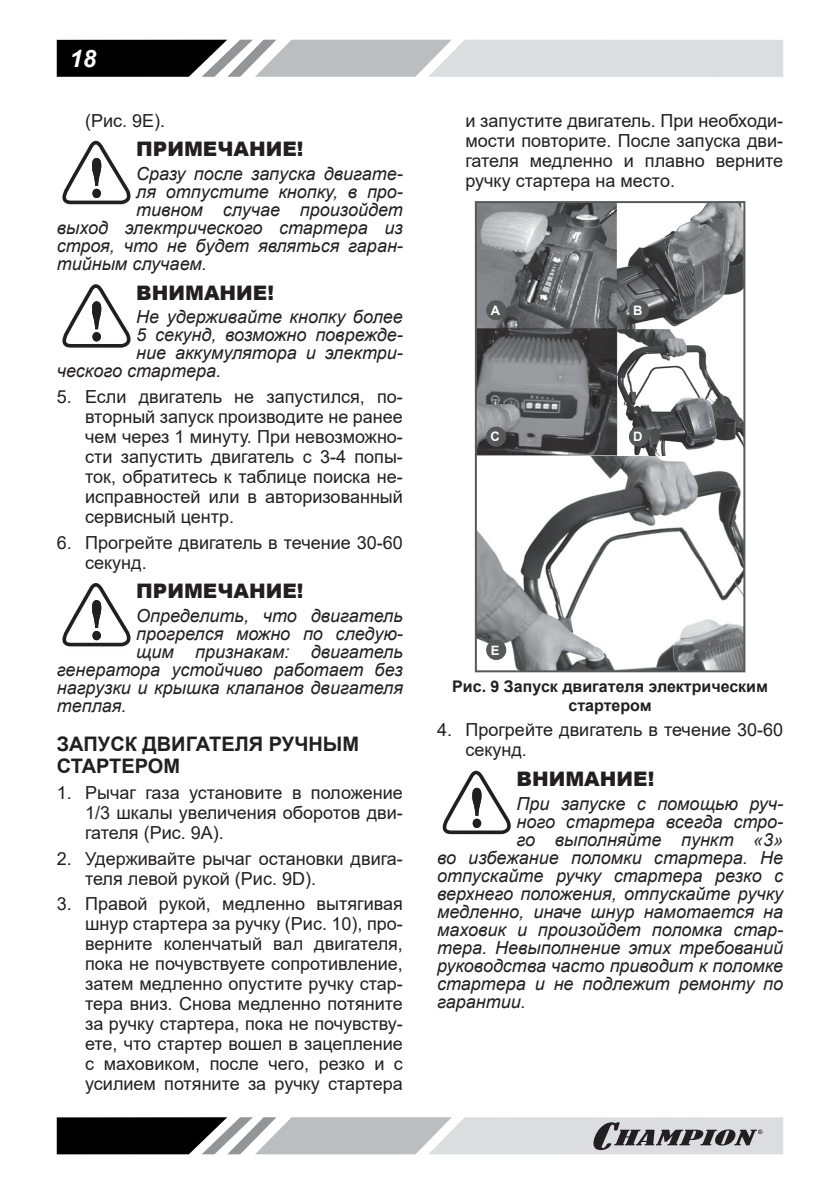
<style>
.page{position:relative;width:840px;height:1191px;background:#fff}
.page>*{position:absolute;margin:0;border:0;box-sizing:border-box;transform-origin:0 0}
.t1{font:italic 700 24px "Arial";color:#fff}
.ВНИМАНИЕ{font:900 20px "Arial";color:#231f20}
.Заголовок2{font:700 20px/22px "Arial";color:#231f20}
.Текст_список{font:18px/20px "Arial";color:#231f20;text-align:justify}
.ВНИМАНИЕ_ТЕКСТ{font:italic 18px "Arial";color:#231f20}
.РИСУНОК{font:700 16px/19.2px "Arial";color:#231f20;text-align:center}
.Заголовок_1{font:700 13px "Arial";color:#fff}
</style>
<div class="page">
<svg style="left:57px;top:40px;width:725px;height:37px;background:#a7a8a9"></svg>
<svg style="left:57px;top:1117px;width:725px;height:37px;background:#9c9c9e"></svg>
<svg style="left:62px;top:141px;width:69px;height:63px"></svg>
<svg style="left:62px;top:284px;width:69px;height:63px"></svg>
<svg style="left:62px;top:583px;width:69px;height:63px"></svg>
<img style="left:477px;top:204px;width:265px;height:465px">
<div style="left:474px;top:201px;width:271px;height:471px;border:2px solid #57585a"></div>
<div style="left:486px;top:300px;width:20px;height:20px;background:#57585a;border-radius:50%"></div>
<div style="left:486px;top:427px;width:20px;height:20px;background:#57585a;border-radius:50%"></div>
<div style="left:486px;top:640px;width:20px;height:20px;background:#57585a;border-radius:50%"></div>
<div style="left:628px;top:300px;width:20px;height:20px;background:#57585a;border-radius:50%"></div>
<div style="left:628px;top:427px;width:20px;height:20px;background:#57585a;border-radius:50%"></div>
<svg style="left:442px;top:770px;width:69px;height:64px"></svg>
<h1 class="t1" style="left:70px;top:42px;width:28px">18</h1>
<p class="Текст_список" style="left:85px;top:110px;width:82px">(Рис. 9E).</p>
<p class="ВНИМАНИЕ" style="left:136px;top:135px;width:169px">ПРИМЕЧАНИЕ!</p>
<p class="ВНИМАНИЕ_ТЕКСТ" style="left:136px;top:162px;width:268px">Сразу после запуска двигате-</p>
<p class="ВНИМАНИЕ_ТЕКСТ" style="left:136px;top:180px;width:268px">ля отпустите кнопку, в про-</p>
<p class="ВНИМАНИЕ_ТЕКСТ" style="left:136px;top:198px;width:268px">тивном случае произойдет</p>
<p class="ВНИМАНИЕ_ТЕКСТ" style="left:57px;top:216px;width:347px">выход электрического стартера из</p>
<p class="ВНИМАНИЕ_ТЕКСТ" style="left:57px;top:234px;width:347px">строя, что не будет являться гаран-</p>
<p class="ВНИМАНИЕ_ТЕКСТ" style="left:57px;top:252px;width:151px">тийным случаем.</p>
<p class="ВНИМАНИЕ" style="left:136px;top:278px;width:139px">ВНИМАНИЕ!</p>
<p class="ВНИМАНИЕ_ТЕКСТ" style="left:136px;top:305px;width:268px">Не удерживайте кнопку более</p>
<p class="ВНИМАНИЕ_ТЕКСТ" style="left:136px;top:323px;width:268px">5 секунд, возможно поврежде-</p>
<p class="ВНИМАНИЕ_ТЕКСТ" style="left:136px;top:341px;width:268px">ние аккумулятора и электри-</p>
<p class="ВНИМАНИЕ_ТЕКСТ" style="left:57px;top:359px;width:166px">ческого стартера.</p>
<p class="Текст_список" style="left:85px;top:386px;width:319px;text-indent:-28px">5. Если двигатель не запустился, по&shy;вторный запуск производите не ранее чем через 1 минуту. При невозможно&shy;сти запустить двигатель с 3-4 попы&shy;ток, обратитесь к таблице поиска не&shy;исправностей или в авторизованный сервисный центр.</p>
<p class="Текст_список" style="left:85px;top:532px;width:319px;text-indent:-28px">6. Прогрейте двигатель в течение 30-60 секунд.</p>
<p class="ВНИМАНИЕ" style="left:136px;top:577px;width:169px">ПРИМЕЧАНИЕ!</p>
<p class="ВНИМАНИЕ_ТЕКСТ" style="left:136px;top:604px;width:268px">Определить, что двигатель</p>
<p class="ВНИМАНИЕ_ТЕКСТ" style="left:136px;top:622px;width:267px">прогрелся можно по следую-</p>
<p class="ВНИМАНИЕ_ТЕКСТ" style="left:136px;top:640px;width:268px">щим признакам: двигатель</p>
<p class="ВНИМАНИЕ_ТЕКСТ" style="left:57px;top:658px;width:347px">генератора устойчиво работает без</p>
<p class="ВНИМАНИЕ_ТЕКСТ" style="left:57px;top:676px;width:347px">нагрузки и крышка клапанов двигателя</p>
<p class="ВНИМАНИЕ_ТЕКСТ" style="left:57px;top:694px;width:71px">теплая.</p>
<p class="Заголовок2" style="left:57px;top:733px;width:304px">ЗАПУСК ДВИГАТЕЛЯ РУЧНЫМ<br>СТАРТЕРОМ</p>
<p class="Текст_список" style="left:85px;top:782px;width:319px;text-indent:-28px">1. Рычаг газа установите в положение 1/3 шкалы увеличения оборотов дви&shy;гателя (Рис. 9А).</p>
<p class="Текст_список" style="left:85px;top:848px;width:319px;text-indent:-28px">2. Удерживайте рычаг остановки двига&shy;теля левой рукой (Рис. 9D).</p>
<p class="Текст_список" style="left:85px;top:893px;width:319px;text-indent:-28px">3. Правой рукой, медленно вытягивая шнур стартера за ручку (Рис. 10), про&shy;верните коленчатый вал двигателя, пока не почувствуете сопротивление, затем медленно опустите ручку стар&shy;тера вниз. Снова медленно потяните за ручку стартера, пока не почувству&shy;ете, что стартер вошел в зацепление с маховиком, после чего, резко и с усилием потяните за ручку стартера</p>
<p class="Текст_список" style="left:465px;top:110px;width:319px">и запустите двигатель. При необходи&shy;мости повторите. После запуска дви&shy;гателя медленно и плавно верните ручку стартера на место.</p>
<p class="Заголовок_1" style="left:490px;top:301px;width:11px">A</p>
<p class="Заголовок_1" style="left:490px;top:428px;width:11px">C</p>
<p class="Заголовок_1" style="left:490px;top:641px;width:10px">E</p>
<p class="Заголовок_1" style="left:632px;top:301px;width:11px">B</p>
<p class="Заголовок_1" style="left:632px;top:428px;width:11px">D</p>
<p class="РИСУНОК" style="left:452px;top:676px;width:317px">Рис. 9 Запуск двигателя электрическим стартером</p>
<p class="Текст_список" style="left:465px;top:720px;width:319px;text-indent:-28px">4. Прогрейте двигатель в течение 30-60 секунд.</p>
<p class="ВНИМАНИЕ" style="left:516px;top:764px;width:139px">ВНИМАНИЕ!</p>
<p class="ВНИМАНИЕ_ТЕКСТ" style="left:516px;top:792px;width:268px">При запуске с помощью руч-</p>
<p class="ВНИМАНИЕ_ТЕКСТ" style="left:516px;top:810px;width:268px">ного стартера всегда стро-</p>
<p class="ВНИМАНИЕ_ТЕКСТ" style="left:516px;top:828px;width:268px">го выполняйте пункт «3»</p>
<p class="ВНИМАНИЕ_ТЕКСТ" style="left:437px;top:846px;width:347px">во избежание поломки стартера. Не</p>
<p class="ВНИМАНИЕ_ТЕКСТ" style="left:437px;top:864px;width:347px">отпускайте ручку стартера резко с</p>
<p class="ВНИМАНИЕ_ТЕКСТ" style="left:437px;top:882px;width:347px">верхнего положения, отпускайте ручку</p>
<p class="ВНИМАНИЕ_ТЕКСТ" style="left:437px;top:900px;width:347px">медленно, иначе шнур намотается на</p>
<p class="ВНИМАНИЕ_ТЕКСТ" style="left:437px;top:918px;width:347px">маховик и произойдет поломка стар-</p>
<p class="ВНИМАНИЕ_ТЕКСТ" style="left:437px;top:936px;width:347px">тера. Невыполнение этих требований</p>
<p class="ВНИМАНИЕ_ТЕКСТ" style="left:437px;top:954px;width:347px">руководства часто приводит к поломке</p>
<p class="ВНИМАНИЕ_ТЕКСТ" style="left:437px;top:972px;width:347px">стартера и не подлежит ремонту по</p>
<p class="ВНИМАНИЕ_ТЕКСТ" style="left:437px;top:990px;width:90px">гарантии.</p>
</div>
